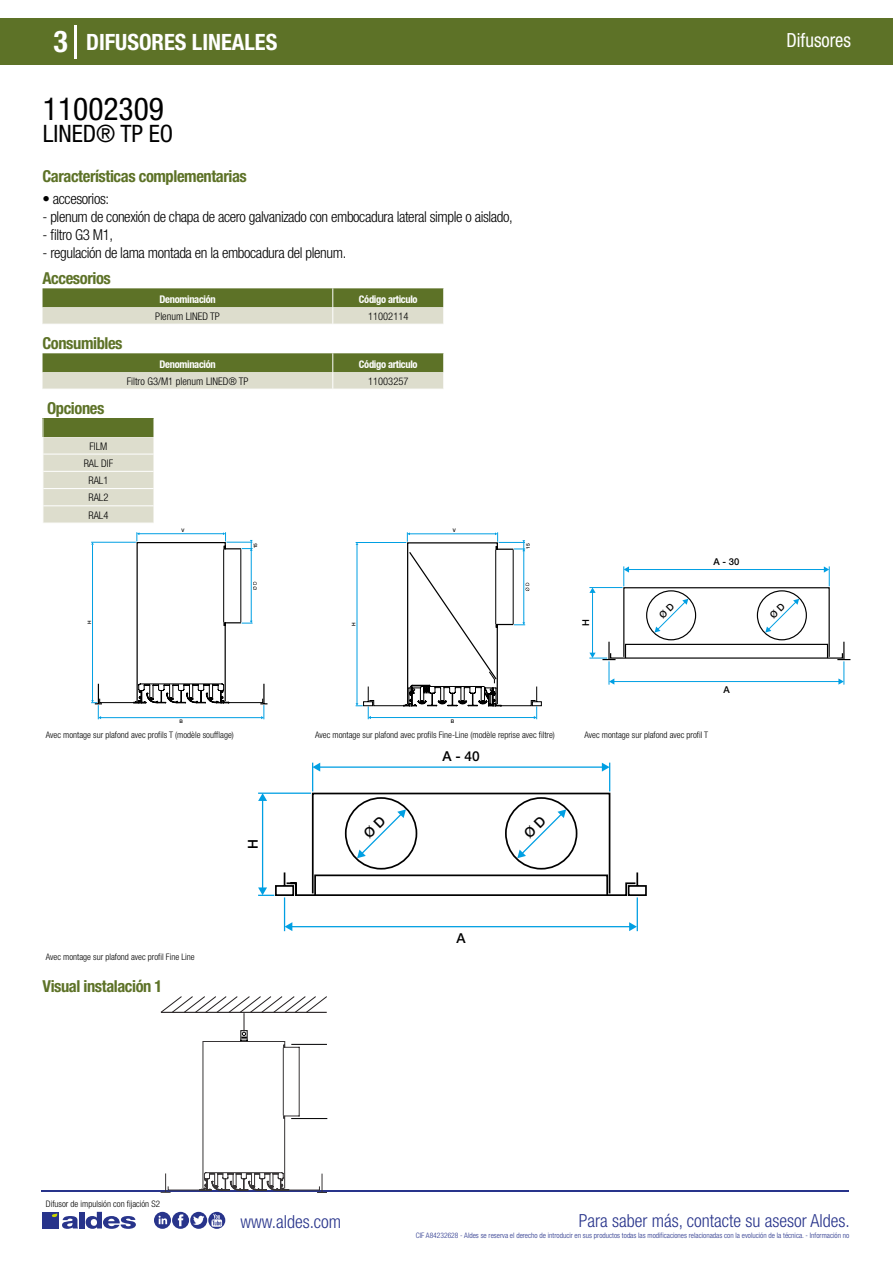
<style>
.page{position:relative;width:893px;height:1263px;background:#fff}
.page>*{position:absolute;margin:0;border:0;box-sizing:border-box;transform-origin:0 0}
.t1{font:condensed 31.5px "Helvetica Neue LT Std";color:#000}
.t2{font:700 condensed 30px "Helvetica Neue LT Std";color:#fff}
.t3{font:condensed 24px "Helvetica Neue LT Std";color:#000}
.t4{font:700 condensed 22.5px "Helvetica Neue LT Std";color:#fff}
.t5{font:condensed 19.5px "Helvetica Neue LT Std";color:#fff;scale:.95 1}
.t6{font:300 condensed 18px "Helvetica Neue";color:#28348b}
.t7{font:700 condensed 16.5px "Helvetica Neue LT Std";letter-spacing:-.025em;color:#5d7227}
.t8{font:300 condensed 15px "Helvetica Neue LT Std";letter-spacing:-.025em;color:#000}
.t9{font:500 13.65px "Helvetica Neue";color:#000}
.t10{font:300 condensed 10.5px/17.2px "Helvetica Neue";color:#000;text-align:center}
.t11{font:700 condensed 10.5px "Helvetica Neue";letter-spacing:-.03em;color:#fff}
.t12{font:500 9.45px "Helvetica Neue";color:#000}
.t13{font:300 condensed 9px "Helvetica Neue";color:#000}
.t14{font:300 condensed 7.5px "Helvetica Neue";color:#28348b}
.t15{font:500 4.95px "Helvetica Neue";color:#000}
.t16{font:500 4.8px "Helvetica Neue";color:#000}
</style>
<div class="page">
<div style="left:0;top:18px;width:893px;height:46px;background:#5d7227"></div>
<hr style="left:74px;top:25px;width:2px;height:33px;background:#fff">
<hr style="left:41px;top:1190px;width:808px;height:1px;background:#28348b">
<svg style="left:154px;top:1212px;width:71px;height:17px"></svg>
<div style="left:42px;top:1212px;width:17px;height:16px;background:#28348b"></div>
<div style="left:79px;top:1212px;width:5px;height:16px;background:#28348b"></div>
<svg style="left:86px;top:1212px;width:50px;height:17px"></svg>
<svg style="left:52px;top:1213px;width:26px;height:16px"></svg>
<svg style="left:43px;top:288px;width:401px;height:36px;background:#9ba678"></svg>
<svg style="left:43px;top:353px;width:401px;height:36px;background:#9ba678"></svg>
<svg style="left:43px;top:418px;width:111px;height:105px;background:#c7cbb1"></svg>
<svg style="left:91px;top:532px;width:176px;height:187px"></svg>
<svg style="left:356px;top:532px;width:186px;height:187px"></svg>
<hr style="left:284px;top:897px;width:1px;height:34px;background:#009fe3">
<hr style="left:637px;top:897px;width:1px;height:34px;background:#009fe3">
<hr style="left:291px;top:926px;width:340px;height:1px;background:#009fe3">
<svg style="left:629px;top:922px;width:8px;height:9px"></svg>
<svg style="left:285px;top:922px;width:7px;height:9px"></svg>
<svg style="left:161px;top:996px;width:166px;height:197px"></svg>
<hr style="left:291px;top:1044px;width:36px;height:1px;background:#020203">
<hr style="left:291px;top:1118px;width:36px;height:1px;background:#020203">
<svg style="left:589px;top:566px;width:261px;height:119px"></svg>
<svg style="left:258px;top:763px;width:389px;height:133px"></svg>
<h2 class="t2" style="left:54px;top:24px;width:16px">3</h2>
<h3 class="t4" style="left:86px;top:28px;width:193px">DIFUSORES LINEALES</h3>
<h3 class="t5" style="left:786px;top:29px;width:69px">Difusores</h3>
<h1 class="t1" style="left:43px;top:91px;width:122px">11002309</h1>
<h3 class="t3" style="left:43px;top:120px;width:132px">LINED® TP EO</h3>
<h3 class="t7" style="left:43px;top:166px;width:206px">Características complementarias</h3>
<h3 class="t8" style="left:43px;top:190px;width:68px">• accesorios:</h3>
<h3 class="t8" style="left:43px;top:208px;width:472px">- plenum de conexión de chapa de acero galvanizado con embocadura lateral simple o aislado,</h3>
<h3 class="t8" style="left:43px;top:226px;width:72px">- filtro G3 M1,</h3>
<h3 class="t8" style="left:43px;top:244px;width:305px">- regulación de lama montada en la embocadura del plenum.</h3>
<h3 class="t7" style="left:43px;top:268px;width:70px">Accesorios</h3>
<p class="t11" style="left:160px;top:293px;width:58px">Denominación</p>
<p class="t11" style="left:359px;top:293px;width:60px">Código articulo</p>
<p class="t10" style="left:155px;top:307px;width:66px">Plenum LINED TP</p>
<p class="t10" style="left:368px;top:307px;width:42px">11002114</p>
<h3 class="t7" style="left:43px;top:333px;width:82px">Consumibles</h3>
<p class="t11" style="left:160px;top:358px;width:58px">Denominación</p>
<p class="t11" style="left:359px;top:358px;width:60px">Código articulo</p>
<p class="t10" style="left:127px;top:372px;width:123px">Filtro G3/M1 plenum LINED® TP</p>
<p class="t10" style="left:368px;top:372px;width:42px">11003257</p>
<h3 class="t7" style="left:47px;top:398px;width:59px">Opciones</h3>
<p class="t10" style="left:84px;top:437px;width:31px">FILM<br>RAL DIF<br>RAL1<br>RAL2<br>RAL4</p>
<p class="t16" style="left:182px;top:527px;width:4px">V</p>
<p class="t16" style="left:253px;top:548px;width:7px;rotate:-90deg">15</p>
<p class="t15" style="left:453px;top:527px;width:5px">V</p>
<p class="t15" style="left:525px;top:549px;width:7px;rotate:-90deg">15</p>
<p class="t16" style="left:86px;top:624px;width:5px;rotate:-90deg">H</p>
<p class="t15" style="left:351px;top:626px;width:5px;rotate:-90deg">H</p>
<p class="t16" style="left:179px;top:718px;width:5px">B</p>
<p class="t15" style="left:451px;top:718px;width:5px">B</p>
<p class="t12" style="left:580px;top:626px;width:8px;rotate:-90deg">H</p>
<p class="t12" style="left:714px;top:556px;width:27px">A - 30</p>
<p class="t12" style="left:723px;top:683px;width:8px">A</p>
<p class="t13" style="left:46px;top:730px;width:189px">Avec montage sur plafond avec profils T (modèle soufflage)</p>
<p class="t13" style="left:315px;top:730px;width:241px">Avec montage sur plafond avec profils Fine-Line (modèle reprise avec filtre)</p>
<p class="t13" style="left:584px;top:730px;width:125px">Avec montage sur plafond avec profil T</p>
<h3 class="t9" style="left:443px;top:748px;width:39px">A - 40</h3>
<p class="t13" style="left:46px;top:951px;width:150px">Avec montage sur plafond avec profil Fine Line</p>
<h3 class="t7" style="left:43px;top:976px;width:122px">Visual instalación 1</h3>
<h3 class="t9" style="left:245px;top:849px;width:11px;rotate:-90deg">H</h3>
<h3 class="t9" style="left:457px;top:929px;width:11px">A</h3>
<p class="t13" style="left:46px;top:1198px;width:116px">Difusor de impulsión con fijación S2</p>
<h3 class="t6" style="left:240px;top:1211px;width:102px">www.aldes.com</h3>
<h3 class="t6" style="left:579px;top:1211px;width:272px">Para saber más, contacte su asesor Aldes.</h3>
<p class="t14" style="left:416px;top:1230px;width:435px">CIF A84232628 - Aldes se reserva el derecho de introducir en sus productos todas las modificaciones relacionadas con la evolución de la técnica. - Información no</p>
</div>
